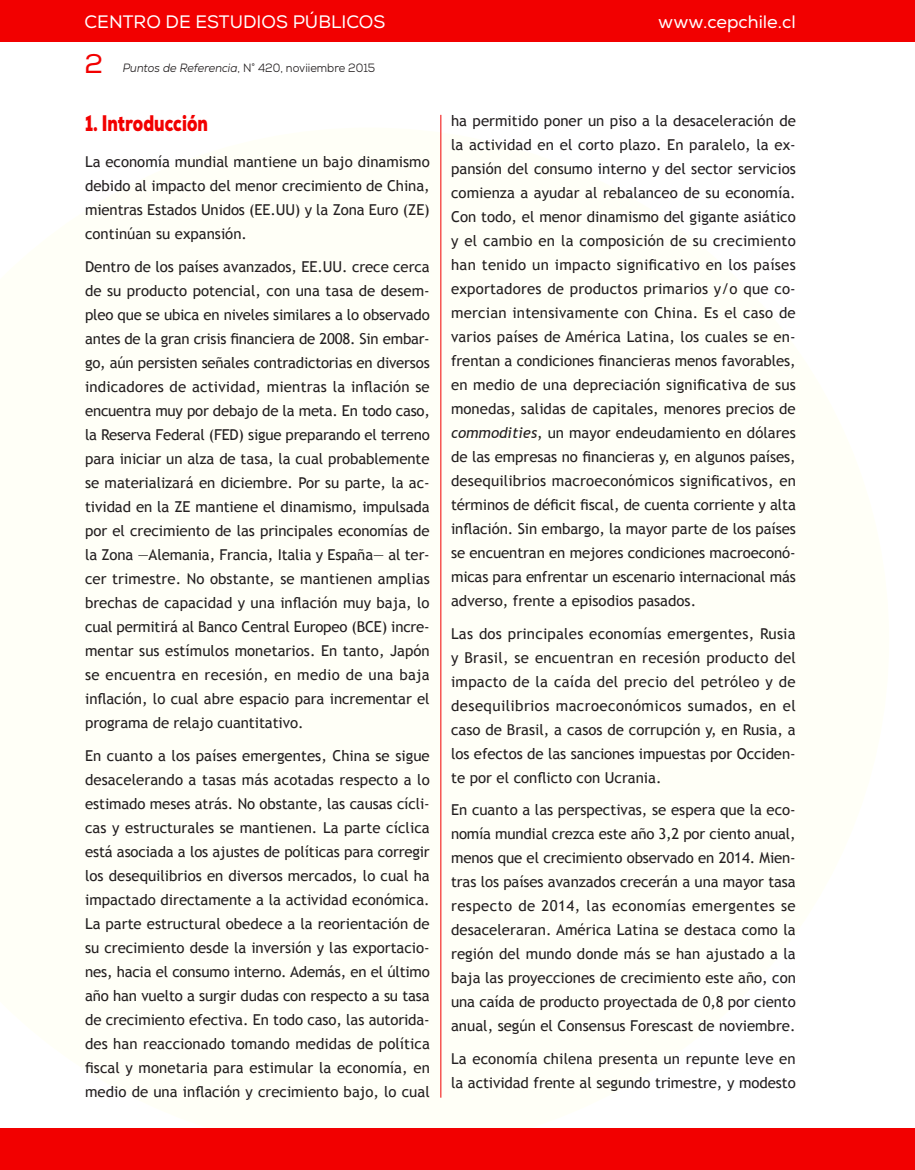
<style>
.page{position:relative;width:915px;height:1170px;background:#fff}
.page>*{position:absolute;margin:0;border:0;box-sizing:border-box;transform-origin:0 0}
.t1{font:27px "Nexa";color:#f20000}
._12_sub1{font:900 22.5px "Nexa";color:#f20000;scale:.75 1}
.t2{font:18px "Nexa";color:#fff}
._07_texto_GENERAL{font:15px/24px "Trebuchet MS";color:#231f20;text-align:justify}
.t3{font:12px "Nexa";color:#231f20;scale:.93 1}
.s1{font-style:italic}
</style>
<div class="page">
<div style="left:0;top:0;width:914px;height:41px;background:#f20000"></div>
<hr style="left:440px;top:115px;width:1px;height:982px;background:#f20000">
<div style="left:0;top:1128px;width:914px;height:41px;background:#f20000"></div>
<p class="t2" style="left:84px;top:11px;width:302px">CENTRO DE ESTUDIOS PÚBLICOS</p>
<p class="t3" style="left:123px;top:60px;width:273px"><span class="s1">Puntos de Referencia</span>, N° 420, noviiembre 2015</p>
<p class="t1" style="left:84px;top:47px;width:20px">2</p>
<p class="_12_sub1" style="left:85px;top:108px;width:165px">1. Introducción</p>
<p class="_07_texto_GENERAL" style="left:85px;top:150px;width:346px">La economía mundial mantiene un bajo dinamismo debido al impacto del menor crecimiento de China, mientras Estados Unidos (EE.UU) y la Zona Euro (ZE) continúan su expansión.</p>
<p class="_07_texto_GENERAL" style="left:85px;top:255px;width:346px">Dentro de los países avanzados, EE.UU. crece cerca de su producto potencial, con una tasa de desem&shy;pleo que se ubica en niveles similares a lo observado antes de la gran crisis financiera de 2008. Sin embar&shy;go, aún persisten señales contradictorias en diversos indicadores de actividad, mientras la inflación se encuentra muy por debajo de la meta. En todo caso, la Reserva Federal (FED) sigue preparando el terreno para iniciar un alza de tasa, la cual probablemente se materializará en diciembre. Por su parte, la ac&shy;tividad en la ZE mantiene el dinamismo, impulsada por el crecimiento de las principales economías de la Zona —Alemania, Francia, Italia y España— al ter&shy;cer trimestre. No obstante, se mantienen amplias brechas de capacidad y una inflación muy baja, lo cual permitirá al Banco Central Europeo (BCE) incre&shy;mentar sus estímulos monetarios. En tanto, Japón se encuentra en recesión, en medio de una baja inflación, lo cual abre espacio para incrementar el programa de relajo cuantitativo.</p>
<p class="_07_texto_GENERAL" style="left:85px;top:743px;width:346px">En cuanto a los países emergentes, China se sigue desacelerando a tasas más acotadas respecto a lo estimado meses atrás. No obstante, las causas cícli&shy;cas y estructurales se mantienen. La parte cíclica está asociada a los ajustes de políticas para corregir los desequilibrios en diversos mercados, lo cual ha impactado directamente a la actividad económica.<br>La parte estructural obedece a la reorientación de su crecimiento desde la inversión y las exportacio&shy;nes, hacia el consumo interno. Además, en el último año han vuelto a surgir dudas con respecto a su tasa de crecimiento efectiva. En todo caso, las autorida&shy;des han reaccionado tomando medidas de política fiscal y monetaria para estimular la economía, en medio de una inflación y crecimiento bajo, lo cual</p>
<p class="t2" style="left:658px;top:11px;width:139px">www.cepchile.cl</p>
<p class="_07_texto_GENERAL" style="left:451px;top:109px;width:346px">ha permitido poner un piso a la desaceleración de la actividad en el corto plazo. En paralelo, la ex&shy;pansión del consumo interno y del sector servicios comienza a ayudar al rebalanceo de su economía.<br>Con todo, el menor dinamismo del gigante asiático y el cambio en la composición de su crecimiento han tenido un impacto significativo en los países exportadores de productos primarios y/o que co&shy;mercian intensivamente con China. Es el caso de varios países de América Latina, los cuales se en&shy;frentan a condiciones financieras menos favorables, en medio de una depreciación significativa de sus monedas, salidas de capitales, menores precios de <span class="s1">commodities</span>, un mayor endeudamiento en dólares de las empresas no financieras y, en algunos países, desequilibrios macroeconómicos significativos, en términos de déficit fiscal, de cuenta corriente y alta inflación. Sin embargo, la mayor parte de los países se encuentran en mejores condiciones macroeconó&shy;micas para enfrentar un escenario internacional más adverso, frente a episodios pasados.</p>
<p class="_07_texto_GENERAL" style="left:451px;top:621px;width:346px">Las dos principales economías emergentes, Rusia y Brasil, se encuentran en recesión producto del impacto de la caída del precio del petróleo y de desequilibrios macroeconómicos sumados, en el caso de Brasil, a casos de corrupción y, en Rusia, a los efectos de las sanciones impuestas por Occiden&shy;te por el conflicto con Ucrania.</p>
<p class="_07_texto_GENERAL" style="left:451px;top:798px;width:346px">En cuanto a las perspectivas, se espera que la eco&shy;nomía mundial crezca este año 3,2 por ciento anual, menos que el crecimiento observado en 2014. Mien&shy;tras los países avanzados crecerán a una mayor tasa respecto de 2014, las economías emergentes se desaceleraran. América Latina se destaca como la región del mundo donde más se han ajustado a la baja las proyecciones de crecimiento este año, con una caída de producto proyectada de 0,8 por ciento anual, según el Consensus Forescast de noviembre.</p>
<p class="_07_texto_GENERAL" style="left:451px;top:1046px;width:346px">La economía chilena presenta un repunte leve en la actividad frente al segundo trimestre, y modesto</p>
</div>
